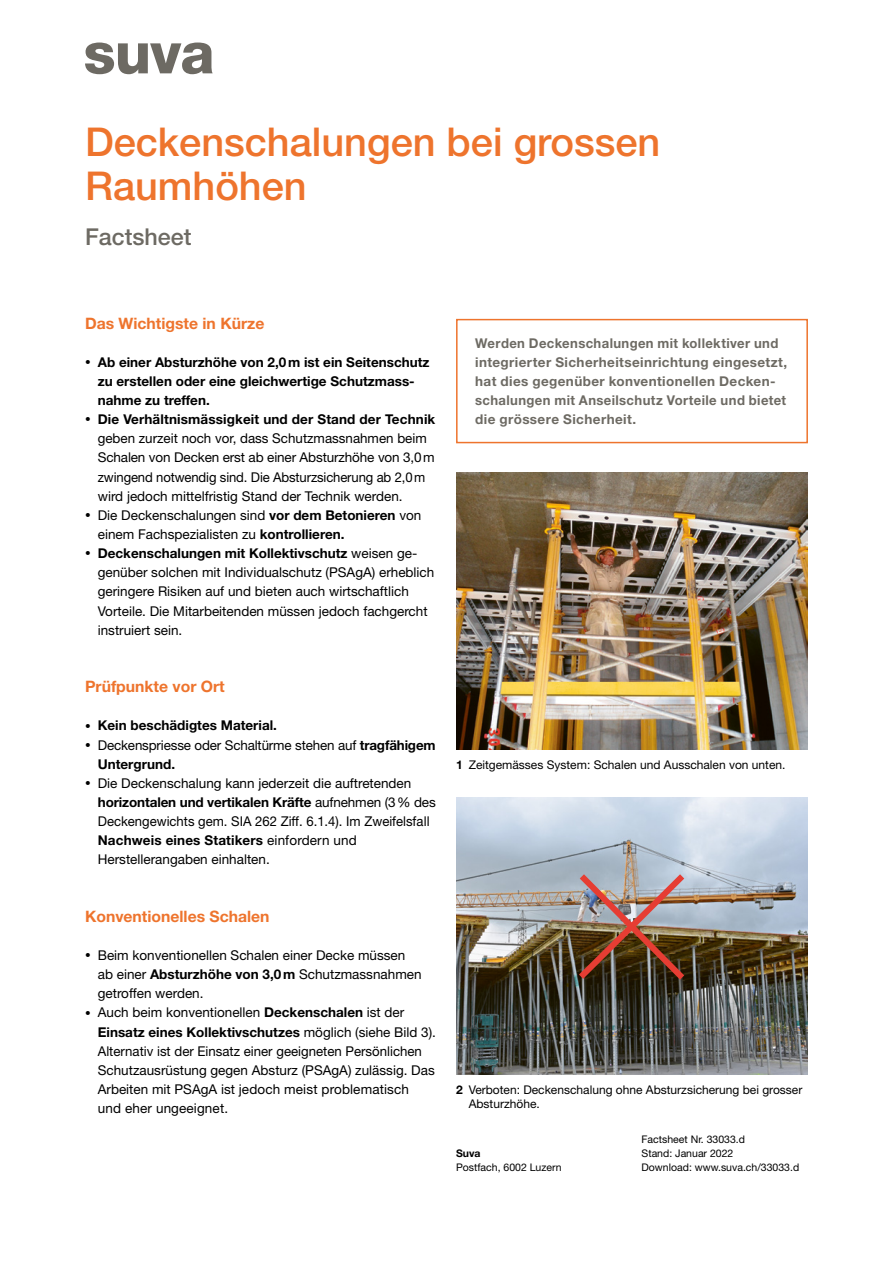
<style>
.page{position:relative;width:893px;height:1263px;background:#fff}
.page>*{position:absolute;margin:0;border:0;box-sizing:border-box;transform-origin:0 0}
.t1{font:500 39.75px/43.5px "Helvetica Neue LT Std";color:#ee742d}
.t2{font:500 23.25px "Helvetica Neue LT Std";color:#6d6a63}
.t3{font:700 15.75px "Helvetica Neue LT Std";color:#ee742d}
.t4{font:13.5px/19.2px "Helvetica Neue LT Std";color:#000}
.t5{font:700 13.5px/19.2px "Helvetica Neue LT Std";letter-spacing:.03em;color:#6d6a63}
.t6{font:700 13.5px/19.2px "Helvetica Neue LT Std";color:#000}
.t7{font:12px/13.8px "Helvetica Neue LT Std";color:#000}
.t8{font:10.5px/13.8px "Helvetica Neue LT Std";color:#000}
.t9{font:700 10.5px "Helvetica Neue LT Std";color:#000}
.s1{font-weight:400;font-size:11.25px}
.s2{font-size:11.25px}
.s3{font-weight:700}
</style>
<div class="page">
<img style="left:456px;top:472px;width:352px;height:277px">
<img style="left:456px;top:797px;width:352px;height:278px">
<img style="left:573px;top:868px;width:118px;height:118px">
<div style="left:456px;top:319px;width:352px;height:124px;border:2px solid #ee742d"></div>
<svg style="left:85px;top:43px;width:128px;height:31px"></svg>
<h1 class="t1" style="left:85px;top:120px;width:577px">Deckenschalungen bei grossen<br>Raumhöhen</h1>
<h2 class="t2" style="left:85px;top:223px;width:108px">Factsheet</h2>
<p class="t3" style="left:85px;top:313px;width:181px">Das Wichtigste in Kürze</p>
<p class="t6" style="left:98px;top:352px;width:333px;text-indent:-13px"><span class="s1">•</span> Ab einer Absturzhöhe von 2,0m ist ein Seitenschutz zu erstellen oder eine gleichwertige Schutzmass&shy;nahme zu treffen.</p>
<p class="t4" style="left:98px;top:410px;width:339px;text-indent:-13px"><span class="s2">•</span> <span class="s3">Die Verhältnismässigkeit und der Stand der Technik </span>geben zurzeit noch vor, dass Schutzmassnahmen beim Schalen von Decken erst ab einer Absturzhöhe von 3,0m zwingend notwendig sind. Die Absturzsicherung ab 2,0m wird jedoch mittelfristig Stand der Technik werden.</p>
<p class="t4" style="left:98px;top:505px;width:325px;text-indent:-13px"><span class="s2">•</span> Die Deckenschalungen sind <span class="s3">vor dem Betonieren</span> von einem Fachspezialisten zu <span class="s3">kontrollieren.</span></p>
<p class="t4" style="left:98px;top:543px;width:338px;text-indent:-13px"><span class="s2">•</span> <span class="s3">Deckenschalungen mit Kollektivschutz</span> weisen ge&shy;genüber solchen mit Individualschutz (PSAgA) erheblich geringere Risiken auf und bieten auch wirtschaftlich Vorteile. Die Mitarbeitenden müssen jedoch fachgercht instruiert sein.</p>
<p class="t3" style="left:85px;top:677px;width:141px">Prüfpunkte vor Ort</p>
<p class="t6" style="left:85px;top:716px;width:193px"><span class="s1">•</span> Kein beschädigtes Material.</p>
<p class="t4" style="left:98px;top:735px;width:339px;text-indent:-13px"><span class="s2">•</span> Deckenspriesse oder Schaltürme stehen auf <span class="s3">tragfähigem<br>Untergrund.</span></p>
<p class="t4" style="left:98px;top:773px;width:339px;text-indent:-13px"><span class="s2">•</span> Die Deckenschalung kann jederzeit die auftretenden <span class="s3">horizontalen und vertikalen Kräfte</span> aufnehmen (3% des Deckengewichts gem. SIA 262 Ziff. 6.1.4). Im Zweifelsfall <span class="s3">Nachweis eines Statikers</span> einfordern und Herstellerangaben einhalten.</p>
<p class="t3" style="left:85px;top:906px;width:186px">Konventionelles Schalen</p>
<p class="t4" style="left:98px;top:945px;width:325px;text-indent:-13px"><span class="s2">•</span> Beim konventionellen Schalen einer Decke müssen ab einer <span class="s3">Absturzhöhe von 3,0m</span> Schutzmassnahmen getroffen werden.</p>
<p class="t4" style="left:98px;top:1003px;width:340px;text-indent:-13px"><span class="s2">•</span> Auch beim konventionellen <span class="s3">Deckenschalen</span> ist der <span class="s3">Einsatz eines Kollektivschutzes</span> möglich (siehe Bild 3).<br>Alternativ ist der Einsatz einer geeigneten Persönlichen Schutzausrüstung gegen Absturz (PSAgA) zulässig. Das Arbeiten mit PSAgA ist jedoch meist problematisch<br>und eher ungeeignet.</p>
<p class="t5" style="left:475px;top:333px;width:314px">Werden Deckenschalungen mit kollektiver und integrierter Sicherheitseinrichtung eingesetzt, hat dies gegenüber konventionellen Decken&shy;schalungen mit Anseilschutz Vorteile und bietet die grössere Sicherheit.</p>
<p class="t7" style="left:456px;top:757px;width:331px"><span class="s3">1</span> Zeitgemässes System: Schalen und Ausschalen von unten.</p>
<p class="t7" style="left:469px;top:1083px;width:335px;text-indent:-13px"><span class="s3">2</span> Verboten: Deckenschalung ohne Absturzsicherung bei grosser<br>Absturzhöhe.</p>
<p class="t9" style="left:456px;top:1146px;width:26px">Suva</p>
<p class="t8" style="left:456px;top:1160px;width:107px">Postfach, 6002 Luzern</p>
<p class="t8" style="left:642px;top:1132px;width:159px">Factsheet Nr. 33033.d<br>Stand: Januar 2022<br>Download: www.suva.ch/33033.d</p>
</div>
